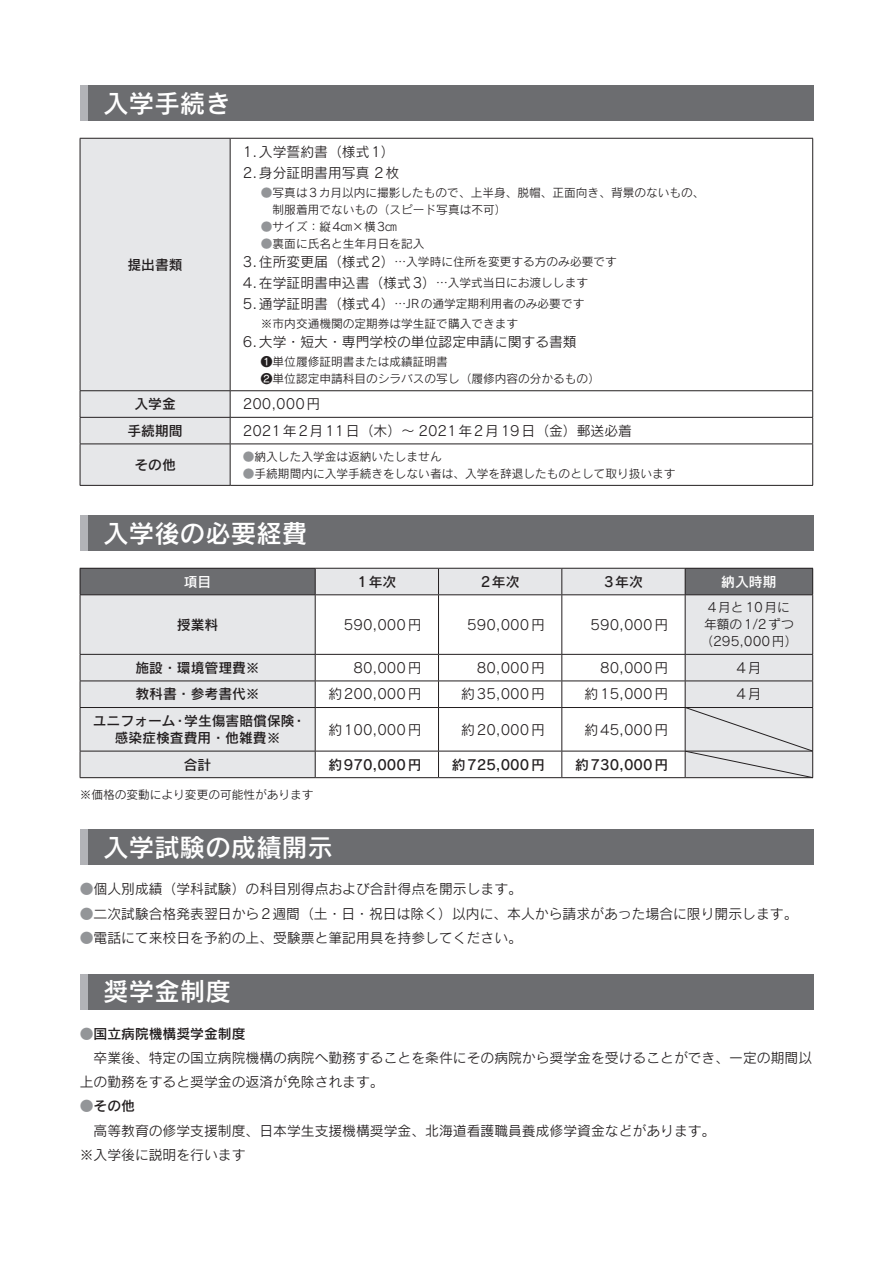
<style>
.page{position:relative;width:893px;height:1263px;background:#fff}
.page>*{position:absolute;margin:0;border:0;box-sizing:border-box;transform-origin:0 0}
.t1{font:25.5px "Rodin Pro N DB";color:#fff}
.t2{font:13.8px/24.2px "Rodin Pro N M";color:#231f20}
.t3{font:13.8px "Rodin Pro N DB";color:#231f20}
.t4{font:13.8px "Rodin Pro N DB";color:#fff}
.t5{font:12.75px "Rodin Pro N M";color:#231f20}
.t6{font:12.75px "Rodin Pro N M";letter-spacing:.065em;color:#231f20}
.t7{font:11.7px "Rodin Pro N M";color:#231f20}
.s1{color:#939598}
.s2{font-size:13.8px}
.s3{font-size:11.7px}
.s4{font-family:"Rodin Pro N M";color:#939598}
</style>
<div class="page">
<div style="left:81px;top:139px;width:149px;height:346px;background:#e6e7e9"></div>
<svg style="left:231px;top:391px;width:581px;height:94px"></svg>
<hr style="left:80px;top:138px;width:150px;height:1px;background:#231f20">
<hr style="left:80px;top:139px;width:1px;height:251px;background:#231f20">
<hr style="left:230px;top:138px;width:583px;height:1px;background:#231f20">
<hr style="left:230px;top:139px;width:1px;height:251px;background:#231f20">
<hr style="left:812px;top:139px;width:1px;height:251px;background:#231f20">
<hr style="left:80px;top:390px;width:150px;height:1px;background:#231f20">
<hr style="left:230px;top:390px;width:583px;height:1px;background:#231f20">
<hr style="left:80px;top:417px;width:150px;height:1px;background:#231f20">
<svg style="left:80px;top:391px;width:1px;height:53px"></svg>
<hr style="left:230px;top:417px;width:583px;height:1px;background:#231f20">
<svg style="left:230px;top:391px;width:1px;height:53px"></svg>
<svg style="left:812px;top:391px;width:1px;height:53px"></svg>
<hr style="left:80px;top:444px;width:150px;height:1px;background:#231f20">
<hr style="left:80px;top:444px;width:1px;height:41px;background:#231f20">
<hr style="left:230px;top:444px;width:583px;height:1px;background:#231f20">
<hr style="left:230px;top:444px;width:1px;height:41px;background:#231f20">
<hr style="left:812px;top:444px;width:1px;height:41px;background:#231f20">
<hr style="left:80px;top:485px;width:150px;height:1px;background:#231f20">
<hr style="left:230px;top:485px;width:583px;height:1px;background:#231f20">
<div style="left:80px;top:85px;width:733px;height:36px;background:#6c6d70"></div>
<div style="left:80px;top:85px;width:8px;height:36px;background:#b2b3b7"></div>
<svg style="left:80px;top:568px;width:733px;height:210px"></svg>
<div style="left:80px;top:515px;width:733px;height:36px;background:#6c6d70"></div>
<div style="left:80px;top:515px;width:8px;height:36px;background:#b2b3b7"></div>
<div style="left:80px;top:829px;width:733px;height:36px;background:#6c6d70"></div>
<div style="left:80px;top:829px;width:8px;height:36px;background:#b2b3b7"></div>
<div style="left:80px;top:974px;width:733px;height:36px;background:#6c6d70"></div>
<div style="left:80px;top:974px;width:8px;height:36px;background:#b2b3b7"></div>
<p class="t1" style="left:103px;top:86px;width:129px">入学手続き</p>
<p class="t3" style="left:127px;top:255px;width:57px">提出書類</p>
<p class="t2" style="left:243px;top:139px;width:153px">1.入学誓約書（様式1）</p>
<p class="t2" style="left:243px;top:160px;width:172px">2.身分証明書用写真 2枚　</p>
<p class="t7" style="left:261px;top:185px;width:445px"><span class="s1">●</span>写真は3カ月以内に撮影したもので、上半身、脱帽、正面向き、背景のないもの、</p>
<p class="t7" style="left:261px;top:202px;width:253px">　制服着用でないもの（スピード写真は不可）　</p>
<p class="t7" style="left:261px;top:219px;width:149px"><span class="s1">●</span>サイズ：縦4㎝×横3㎝　</p>
<p class="t7" style="left:261px;top:236px;width:165px"><span class="s1">●</span>裏面に氏名と生年月日を記入</p>
<p class="t7" style="left:243px;top:254px;width:375px"><span class="s2">3.住所変更届（様式2）</span>…入学時に住所を変更する方のみ必要です</p>
<p class="t2" style="left:243px;top:270px;width:347px">4.在学証明書申込書（様式3）<span class="s3">…入学式当日にお渡しします</span></p>
<p class="t7" style="left:243px;top:296px;width:343px"><span class="s2">5.通学証明書（様式4）</span>…JRの通学定期利用者のみ必要です</p>
<p class="t7" style="left:261px;top:316px;width:259px">※市内交通機関の定期券は学生証で購入できます</p>
<p class="t2" style="left:243px;top:329px;width:349px">6.大学・短大・専門学校の単位認定申請に関する書類　</p>
<p class="t7" style="left:261px;top:354px;width:189px">❶単位履修証明書または成績証明書</p>
<p class="t7" style="left:261px;top:371px;width:341px">❷単位認定申請科目のシラバスの写し（履修内容の分かるもの）</p>
<p class="t3" style="left:134px;top:395px;width:43px">入学金</p>
<p class="t2" style="left:243px;top:392px;width:79px">200,000円</p>
<p class="t3" style="left:127px;top:422px;width:57px">手続期間</p>
<p class="t2" style="left:243px;top:418px;width:391px">2021年2月11日（木）～ 2021年2月19日（金）郵送必着</p>
<p class="t3" style="left:134px;top:456px;width:43px">その他</p>
<p class="t7" style="left:243px;top:449px;width:200px"><span class="s1">●</span>納入した入学金は返納いたしません</p>
<p class="t7" style="left:243px;top:466px;width:434px"><span class="s1">●</span>手続期間内に入学手続きをしない者は、入学を辞退したものとして取り扱います</p>
<p class="t1" style="left:103px;top:516px;width:206px">入学後の必要経費</p>
<p class="t4" style="left:184px;top:572px;width:29px">項目</p>
<p class="t3" style="left:357px;top:572px;width:40px">1年次</p>
<p class="t3" style="left:481px;top:572px;width:40px">2年次</p>
<p class="t3" style="left:604px;top:572px;width:40px">3年次</p>
<p class="t4" style="left:721px;top:572px;width:57px">納入時期</p>
<p class="t3" style="left:177px;top:615px;width:43px">授業料</p>
<p class="t2" style="left:344px;top:612px;width:79px">590,000円</p>
<p class="t2" style="left:467px;top:612px;width:79px">590,000円</p>
<p class="t2" style="left:591px;top:612px;width:79px">590,000円</p>
<p class="t6" style="left:708px;top:599px;width:84px">4月と10月に</p>
<p class="t5" style="left:704px;top:616px;width:91px">年額の1/2ずつ</p>
<p class="t5" style="left:700px;top:633px;width:99px">（295,000円）</p>
<p class="t3" style="left:135px;top:659px;width:126px">施設・環境管理費※</p>
<p class="t2" style="left:353px;top:655px;width:69px">80,000円</p>
<p class="t2" style="left:477px;top:655px;width:69px">80,000円</p>
<p class="t2" style="left:600px;top:655px;width:69px">80,000円</p>
<p class="t2" style="left:736px;top:655px;width:27px">4月</p>
<p class="t3" style="left:135px;top:685px;width:126px">教科書・参考書代※</p>
<p class="t2" style="left:328px;top:682px;width:95px">約200,000円</p>
<p class="t2" style="left:461px;top:682px;width:85px">約35,000円</p>
<p class="t2" style="left:585px;top:682px;width:85px">約15,000円</p>
<p class="t2" style="left:736px;top:682px;width:27px">4月</p>
<p class="t3" style="left:93px;top:712px;width:215px">ユニフォーム・学生傷害賠償保険・</p>
<p class="t3" style="left:115px;top:729px;width:167px">感染症検査費用・他雑費※</p>
<p class="t2" style="left:328px;top:717px;width:95px">約100,000円</p>
<p class="t2" style="left:461px;top:717px;width:85px">約20,000円</p>
<p class="t2" style="left:585px;top:717px;width:85px">約45,000円</p>
<p class="t3" style="left:184px;top:755px;width:29px">合計</p>
<p class="t3" style="left:328px;top:755px;width:95px">約970,000円</p>
<p class="t3" style="left:452px;top:755px;width:95px">約725,000円</p>
<p class="t3" style="left:575px;top:755px;width:95px">約730,000円</p>
<p class="t7" style="left:80px;top:787px;width:235px">※価格の変動により変更の可能性があります</p>
<p class="t1" style="left:103px;top:830px;width:231px">入学試験の成績開示</p>
<p class="t2" style="left:80px;top:877px;width:444px"><span class="s1">●</span>個人別成績（学科試験）の科目別得点および合計得点を開示します。</p>
<p class="t2" style="left:80px;top:901px;width:719px"><span class="s1">●</span>二次試験合格発表翌日から2週間（土・日・祝日は除く）以内に、本人から請求があった場合に限り開示します。</p>
<p class="t2" style="left:80px;top:925px;width:444px"><span class="s1">●</span>電話にて来校日を予約の上、受験票と筆記用具を持参してください。</p>
<p class="t1" style="left:103px;top:975px;width:129px">奨学金制度</p>
<p class="t3" style="left:80px;top:1024px;width:167px"><span class="s4">●</span>国立病院機構奨学金制度</p>
<p class="t2" style="left:80px;top:1045px;width:734px">　卒業後、特定の国立病院機構の病院へ勤務することを条件にその病院から奨学金を受けることができ、一定の期間以上の勤務をすると奨学金の返済が免除されます。</p>
<p class="t3" style="left:80px;top:1097px;width:57px"><span class="s4">●</span>その他</p>
<p class="t2" style="left:80px;top:1118px;width:637px">　高等教育の修学支援制度、日本学生支援機構奨学金、北海道看護職員養成修学資金などがあります。</p>
<p class="t2" style="left:80px;top:1142px;width:167px">※入学後に説明を行います</p>
</div>
